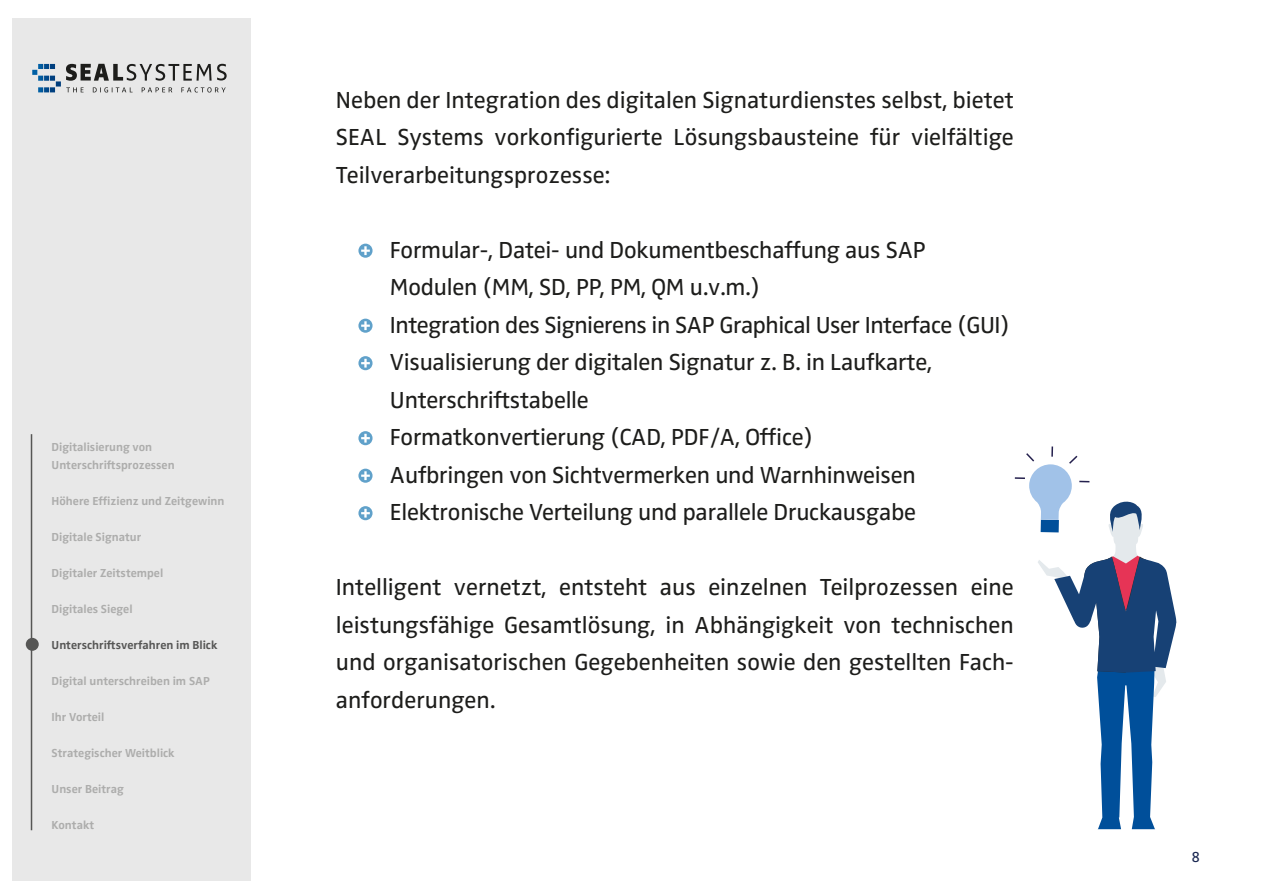
<style>
.page{position:relative;width:1263px;height:893px;background:#fff}
.page>*{position:absolute;margin:0;border:0;box-sizing:border-box;transform-origin:0 0}
.t1{font:24px/37.5px "Zwo";letter-spacing:-.01em;color:#1d1d1b;text-align:justify}
.t2{font:15px "Zwo";color:#182650}
.t3{font:700 12px/18px "Zwo";color:#adadac}
.t4{font:700 12px "Zwo";color:#565655}
</style>
<div class="page">
<div style="left:13px;top:18px;width:238px;height:862px;background:#e8e8e8"></div>
<div style="left:358px;top:244px;width:14px;height:14px;background:#60a1ca;border-radius:50%"></div>
<svg style="left:361px;top:246px;width:9px;height:9px"></svg>
<div style="left:358px;top:319px;width:14px;height:14px;background:#60a1ca;border-radius:50%"></div>
<svg style="left:361px;top:321px;width:9px;height:9px"></svg>
<svg style="left:358px;top:356px;width:14px;height:14px"></svg>
<svg style="left:361px;top:359px;width:9px;height:9px"></svg>
<svg style="left:358px;top:431px;width:14px;height:14px"></svg>
<svg style="left:361px;top:434px;width:9px;height:9px"></svg>
<div style="left:358px;top:469px;width:14px;height:14px;background:#60a1ca;border-radius:50%"></div>
<svg style="left:361px;top:471px;width:9px;height:9px"></svg>
<svg style="left:358px;top:506px;width:14px;height:14px"></svg>
<svg style="left:361px;top:509px;width:9px;height:9px"></svg>
<svg style="left:32px;top:64px;width:195px;height:28px;background:#b1b5b8"></svg>
<svg style="left:1014px;top:446px;width:162px;height:383px"></svg>
<hr style="left:31px;top:434px;width:1px;height:396px;background:#565655">
<div style="left:26px;top:638px;width:13px;height:13px;background:#565655;border-radius:50%"></div>
<p class="t3" style="left:52px;top:437px;width:125px">Digitalisierung von<br>Unterschriftsprozessen</p>
<p class="t3" style="left:52px;top:491px;width:174px">Höhere Effizienz und Zeitgewinn</p>
<p class="t3" style="left:52px;top:527px;width:91px">Digitale Signatur</p>
<p class="t3" style="left:52px;top:563px;width:113px">Digitaler Zeitstempel</p>
<p class="t3" style="left:52px;top:599px;width:82px">Digitales Siegel</p>
<p class="t4" style="left:52px;top:637px;width:167px">Unterschriftsverfahren im Blick</p>
<p class="t3" style="left:52px;top:671px;width:160px">Digital unterschreiben im SAP</p>
<p class="t3" style="left:52px;top:707px;width:54px">Ihr Vorteil</p>
<p class="t3" style="left:52px;top:743px;width:125px">Strategischer Weitblick</p>
<p class="t3" style="left:52px;top:779px;width:74px">Unser Beitrag</p>
<p class="t3" style="left:52px;top:815px;width:44px">Kontakt</p>
<p class="t1" style="left:336px;top:81px;width:679px">Neben der Integration des digitalen Signaturdienstes selbst, bietet SEAL Systems vorkonfigurierte Lösungsbausteine für vielfältige Teilverarbeitungsprozesse:</p>
<p class="t1" style="left:390px;top:231px;width:537px">Formular-, Datei- und Dokumentbeschaffung aus SAP<br>Modulen (MM, SD, PP, PM, QM u.v.m.)</p>
<p class="t1" style="left:390px;top:306px;width:621px">Integration des Signierens in SAP Graphical User Interface (GUI)</p>
<p class="t1" style="left:390px;top:343px;width:544px">Visualisierung der digitalen Signatur z. B. in Laufkarte,<br>Unterschriftstabelle</p>
<p class="t1" style="left:390px;top:418px;width:425px">Formatkonvertierung (CAD, PDF/A, Office)</p>
<p class="t1" style="left:390px;top:456px;width:527px">Aufbringen von Sichtvermerken und Warnhinweisen</p>
<p class="t1" style="left:390px;top:493px;width:527px">Elektronische Verteilung und parallele Druckausgabe</p>
<p class="t1" style="left:336px;top:568px;width:679px">Intelligent vernetzt, entsteht aus einzelnen Teilprozessen eine leistungsfähige Gesamtlösung, in Abhängigkeit von technischen und organisatorischen Gegebenheiten sowie den gestellten Fach&shy;anforderungen.</p>
<p class="t2" style="left:1191px;top:848px;width:10px">8</p>
</div>
